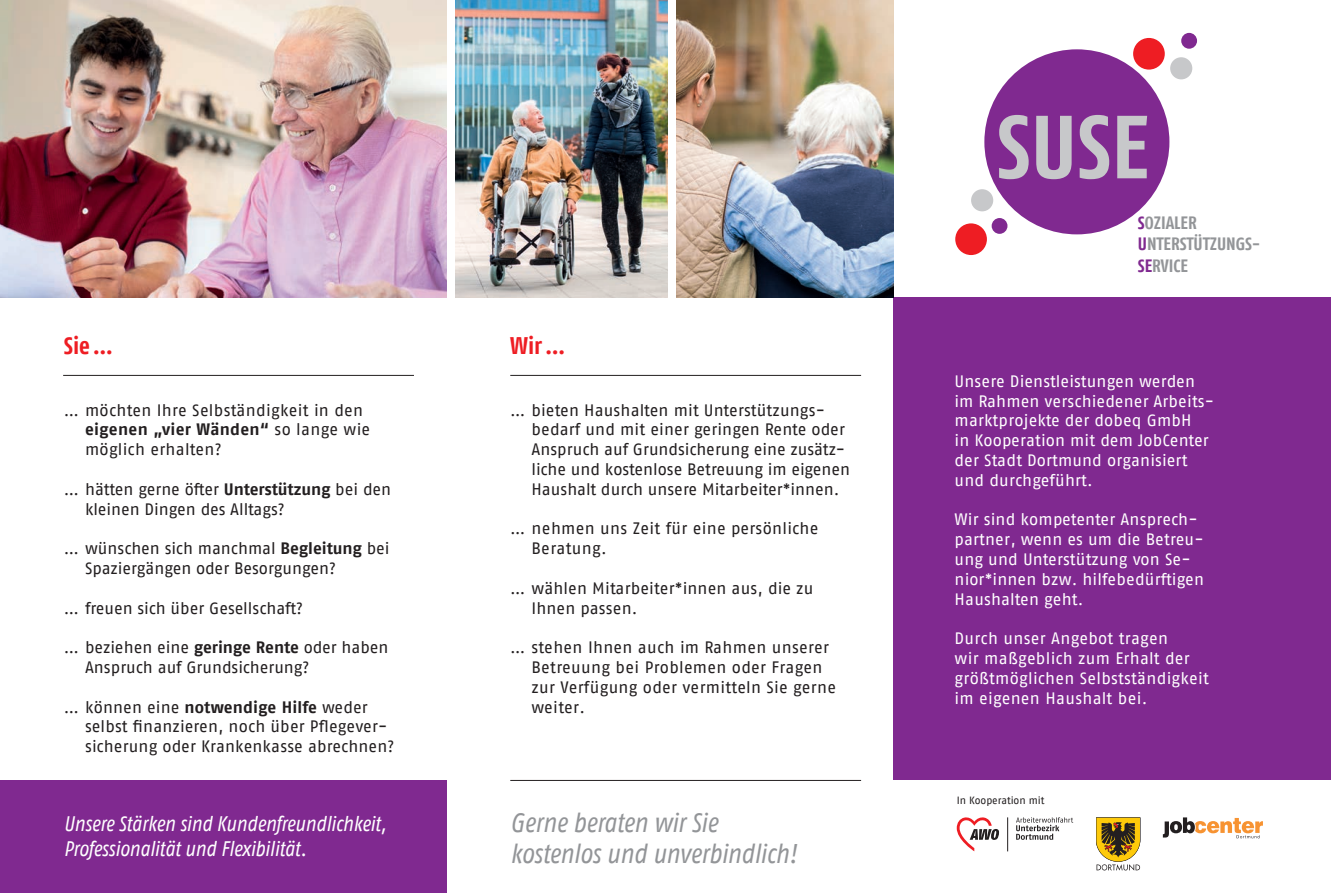
<style>
.page{position:relative;width:1331px;height:893px;background:#fff}
.page>*{position:absolute;margin:0;border:0;box-sizing:border-box;transform-origin:0 0}
.t1{font:700 89.25px "AWO Fago Cond";color:#c7c8ca}
.t2{font:italic 27px/31.5px "AWO Fago Cond";color:#939598}
.t3{font:700 24px "AWO Fago Cond";color:#ee1d23}
.t4{font:italic 21px/25.2px "AWO Fago Cond";color:#fff}
.t5{font:700 17.85px/21.5px "AWO Fago Cond";color:#939598}
.t6{font:16.5px/19.8px "AWO Fago Office";color:#231f20}
.t7{font:16.5px/19.8px "AWO Fago Office";letter-spacing:.01em;color:#fff}
.t8{font:16.5px/19.8px "AWO Fago Office";letter-spacing:.02em;color:#231f20}
.t9{font:10.5px "AWO Fago Office";color:#231f20}
.s1{color:#802990}
.s2{font-weight:700}
</style>
<div class="page">
<div style="left:0;top:780px;width:446px;height:113px;background:#802990"></div>
<hr style="left:510px;top:780px;width:351px;height:1px;background:#231f20">
<svg style="left:1163px;top:817px;width:100px;height:21px"></svg>
<div style="left:893px;top:298px;width:438px;height:482px;background:#802990"></div>
<svg style="left:957px;top:817px;width:42px;height:34px"></svg>
<svg style="left:1016px;top:817px;width:57px;height:23px"></svg>
<hr style="left:1007px;top:817px;width:1px;height:34px;background:#231f20">
<img style="left:0;top:0;width:446px;height:298px">
<hr style="left:63px;top:375px;width:351px;height:1px;background:#231f20">
<img style="left:676px;top:0;width:217px;height:298px">
<img style="left:455px;top:0;width:213px;height:298px">
<hr style="left:510px;top:375px;width:351px;height:1px;background:#231f20">
<svg style="left:1096px;top:817px;width:44px;height:54px"></svg>
<div style="left:984px;top:49px;width:185px;height:185px;background:#802990;border-radius:50%"></div>
<div style="left:1133px;top:38px;width:32px;height:32px;background:#ee1d23;border-radius:50%"></div>
<div style="left:955px;top:223px;width:32px;height:32px;background:#ee1d23;border-radius:50%"></div>
<div style="left:992px;top:218px;width:15px;height:16px;background:#802990;border-radius:50%"></div>
<div style="left:1181px;top:33px;width:16px;height:16px;background:#802990;border-radius:50%"></div>
<div style="left:1170px;top:57px;width:22px;height:22px;background:#c7c8ca;border-radius:50%"></div>
<div style="left:971px;top:189px;width:22px;height:22px;background:#c7c8ca;border-radius:50%"></div>
<h1 class="t1" style="left:996px;top:95px;width:154px">SUSE</h1>
<p class="t5" style="left:1138px;top:212px;width:124px"><span class="s1">S</span>OZIALER<br><span class="s1">U</span>NTERSTÜTZUNGS-<br><span class="s1">SE</span>RVICE</p>
<h3 class="t3" style="left:64px;top:331px;width:51px">Sie …</h3>
<h3 class="t3" style="left:510px;top:331px;width:57px">Wir …</h3>
<p class="t8" style="left:85px;top:400px;width:287px;text-indent:-21px">… möchten Ihre Selbständigkeit in den <span class="s2">eigenen „vier Wänden“</span> so lange wie möglich erhalten?</p>
<p class="t6" style="left:85px;top:479px;width:308px;text-indent:-21px">… hätten gerne öfter <span class="s2">Unterstützung</span> bei den kleinen Dingen des Alltags?</p>
<p class="t6" style="left:85px;top:538px;width:306px;text-indent:-21px">… wünschen sich manchmal <span class="s2">Begleitung</span> bei<br>Spaziergängen oder Besorgungen?</p>
<p class="t6" style="left:64px;top:598px;width:241px">… freuen sich über Gesellschaft?</p>
<p class="t6" style="left:85px;top:637px;width:305px;text-indent:-21px">… beziehen eine <span class="s2">geringe Rente</span> oder haben<br>Anspruch auf Grundsicherung?</p>
<p class="t6" style="left:85px;top:697px;width:311px;text-indent:-21px">… können eine <span class="s2">notwendige Hilfe</span> weder selbst finanzieren, noch über Pflegever&shy;sicherung oder Krankenkasse abrechnen?</p>
<p class="t6" style="left:531px;top:400px;width:320px;text-indent:-21px">… bieten Haushalten mit Unterstützungs&shy;bedarf und mit einer geringen Rente oder Anspruch auf Grundsicherung eine zusätz&shy;liche und kostenlose Betreuung im eigenen Haushalt durch unsere Mitarbeiter*innen.</p>
<p class="t8" style="left:531px;top:518px;width:288px;text-indent:-21px">… nehmen uns Zeit für eine persönliche<br>Beratung.</p>
<p class="t6" style="left:531px;top:578px;width:283px;text-indent:-21px">… wählen Mitarbeiter*innen aus, die zu<br>Ihnen passen.</p>
<p class="t8" style="left:531px;top:637px;width:306px;text-indent:-21px">… stehen Ihnen auch im Rahmen unserer<br>Betreuung bei Problemen oder Fragen zur Verfügung oder vermitteln Sie gerne weiter.</p>
<p class="t7" style="left:955px;top:371px;width:261px">Unsere Dienstleistungen werden im Rahmen verschiedener Arbeits&shy;marktprojekte der dobeq GmbH<br>in Kooperation mit dem JobCenter der Stadt Dortmund organisiert und durchgeführt.</p>
<p class="t7" style="left:955px;top:510px;width:251px">Wir sind kompetenter Ansprech&shy;partner, wenn es um die Betreu&shy;ung und Unterstützung von Se&shy;nior*innen bzw. hilfebedürftigen<br>Haushalten geht.</p>
<p class="t7" style="left:955px;top:628px;width:256px">Durch unser Angebot tragen<br>wir maßgeblich zum Erhalt der größtmöglichen Selbstständigkeit im eigenen Haushalt bei.</p>
<p class="t9" style="left:957px;top:794px;width:89px">In Kooperation mit</p>
<p class="t4" style="left:64px;top:811px;width:324px">Unsere Stärken sind Kundenfreundlichkeit,<br>Professionalität und Flexibilität.</p>
<h2 class="t2" style="left:510px;top:806px;width:288px">Gerne beraten wir Sie kostenlos und unverbindlich!</h2>
</div>
